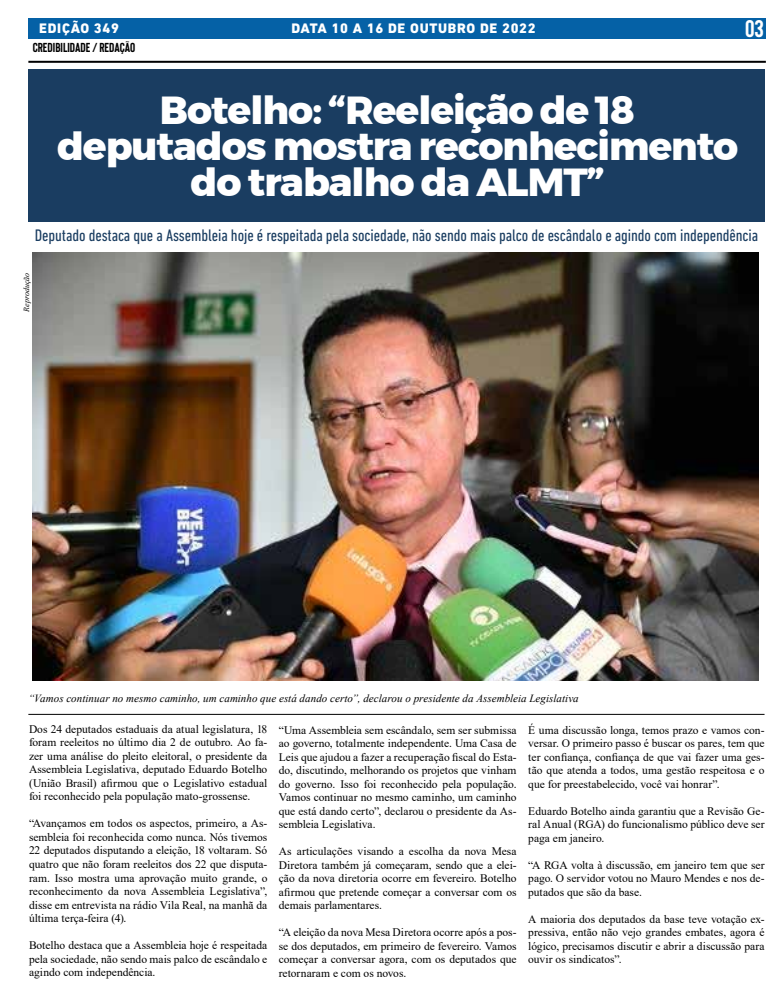
<style>
.page{position:relative;width:780px;height:993px;background:#fff}
.page>*{position:absolute;margin:0;border:0;box-sizing:border-box;transform-origin:0 0}
.t1{font:800 39px/36px "Montserrat";letter-spacing:-.025em;color:#fff;text-align:center}
.t2{font:700 24px "Bison";color:#fff}
.t3{font:condensed 17px "DIN Next LT Pro";letter-spacing:-.005em;color:#1a3d61}
.t4{font:800 14px "DIN Next LT Pro";letter-spacing:.05em;color:#fff}
.t5{font:700 13px "Bison";color:#000}
.t6{font:11.5px/13.5px "Times New Roman";color:#000;text-align:justify}
.t7{font:italic 11px "Times New Roman";letter-spacing:.005em;color:#000}
.t8{font:italic 8px "Times New Roman";color:#000}
</style>
<div class="page">
<div style="left:28px;top:18px;width:737px;height:21px;background:#0561a6"></div>
<div style="left:28px;top:69px;width:736px;height:152px;background:#1a3d61"></div>
<hr style="left:28px;top:61px;width:737px;height:2px;background:#000">
<hr style="left:28px;top:713px;width:736px;height:1px;background:#000">
<img style="left:33px;top:252px;width:725px;height:428px">
<p class="t4" style="left:39px;top:20px;width:81px">EDIÇÃO 349</p>
<p class="t4" style="left:291px;top:20px;width:246px">DATA 10 A 16 DE OUTUBRO DE 2022</p>
<h2 class="t2" style="left:745px;top:16px;width:20px">03</h2>
<p class="t5" style="left:33px;top:41px;width:104px">CREDIBILIDADE / REDAÇÃO</p>
<h1 class="t1" style="left:57px;top:92px;width:682px">Botelho: “Reeleição de 18 deputados mostra reconhecimento do trabalho da ALMT”</h1>
<h3 class="t3" style="left:35px;top:225px;width:725px">Deputado destaca que a Assembleia hoje é respeitada pela sociedade, não sendo mais palco de escândalo e agindo com independência</h3>
<p class="t8" style="left:21px;top:311px;width:40px;rotate:-90deg">Reprodução</p>
<p class="t7" style="left:28px;top:690px;width:552px">“Vamos continuar no mesmo caminho, um caminho que está dando certo”, declarou o presidente da Assembleia Legislativa</p>
<p class="t6" style="left:29px;top:721px;width:240px">Dos 24 deputados estaduais da atual legislatura, 18 foram reeleitos no último dia 2 de outubro. Ao fa&shy;zer uma análise do pleito eleitoral, o presidente da Assembleia Legislativa, deputado Eduardo Botelho (União Brasil) afirmou que o Legislativo estadual foi reconhecido pela população mato-grossense.</p>
<p class="t6" style="left:29px;top:816px;width:240px">“Avançamos em todos os aspectos, primeiro, a As&shy;sembleia foi reconhecida como nunca. Nós tivemos 22 deputados disputando a eleição, 18 voltaram. Só quatro que não foram reeleitos dos 22 que disputa&shy;ram. Isso mostra uma aprovação muito grande, o reconhecimento da nova Assembleia Legislativa”, disse em entrevista na rádio Vila Real, na manhã da última terça-feira (4).</p>
<p class="t6" style="left:29px;top:937px;width:240px">Botelho destaca que a Assembleia hoje é respeitada pela sociedade, não sendo mais palco de escândalo e agindo com independência.</p>
<p class="t6" style="left:279px;top:722px;width:239px">“Uma Assembleia sem escândalo, sem ser submissa ao governo, totalmente independente. Uma Casa de Leis que ajudou a fazer a recuperação fiscal do Esta&shy;do, discutindo, melhorando os projetos que vinham do governo. Isso foi reconhecido pela população.<br>Vamos continuar no mesmo caminho, um caminho que está dando certo”, declarou o presidente da As&shy;sembleia Legislativa.</p>
<p class="t6" style="left:279px;top:843px;width:239px">As articulações visando a escolha da nova Mesa Diretora também já começaram, sendo que a elei&shy;ção da nova diretoria ocorre em fevereiro. Botelho afirmou que pretende começar a conversar com os demais parlamentares.</p>
<p class="t6" style="left:279px;top:925px;width:239px">“A eleição da nova Mesa Diretora ocorre após a pos&shy;se dos deputados, em primeiro de fevereiro. Vamos começar a conversar agora, com os deputados que retornaram e com os novos.</p>
<p class="t6" style="left:528px;top:722px;width:238px">É uma discussão longa, temos prazo e vamos con&shy;versar. O primeiro passo é buscar os pares, tem que ter confiança, confiança de que vai fazer uma ges&shy;tão que atenda a todos, uma gestão respeitosa e o que for preestabelecido, você vai honrar”.</p>
<p class="t6" style="left:528px;top:803px;width:238px">Eduardo Botelho ainda garantiu que a Revisão Ge&shy;ral Anual (RGA) do funcionalismo público deve ser paga em janeiro.</p>
<p class="t6" style="left:528px;top:857px;width:238px">“A RGA volta à discussão, em janeiro tem que ser pago. O servidor votou no Mauro Mendes e nos de&shy;putados que são da base.</p>
<p class="t6" style="left:528px;top:911px;width:238px">A maioria dos deputados da base teve votação ex&shy;pressiva, então não vejo grandes embates, agora é lógico, precisamos discutir e abrir a discussão para ouvir os sindicatos”.</p>
</div>
